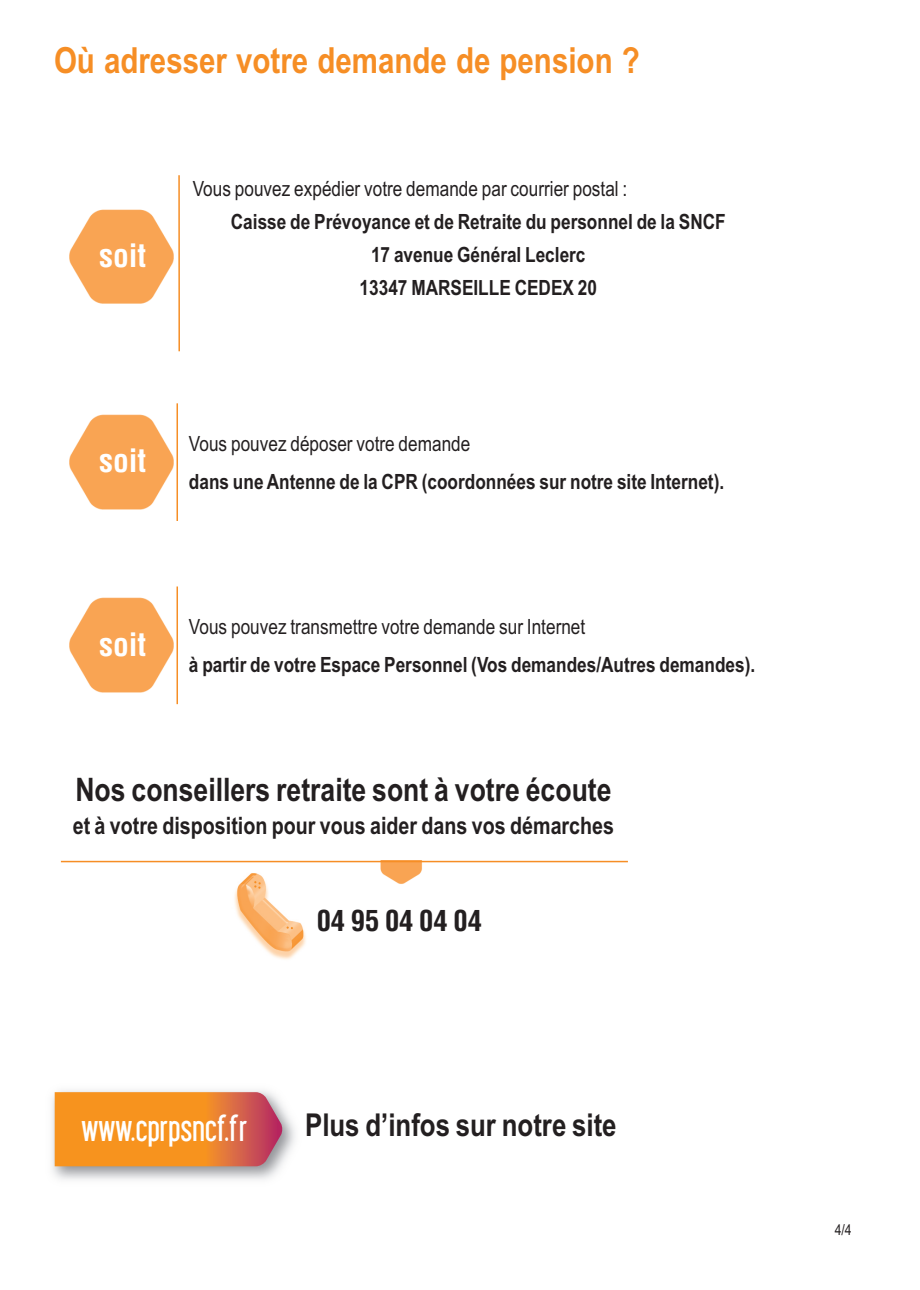
<style>
.page{position:relative;width:920px;height:1290px;background:#fff}
.page>*{position:absolute;margin:0;border:0;box-sizing:border-box;transform-origin:0 0}
.t1{font:700 36px "Arial Narrow";color:#f68e25}
.t2{font:35.55px "Libel Suit";letter-spacing:.025em;color:#fff}
.t3{font:700 32.4px "Arial Narrow";color:#231f20}
.t4{font:700 31.5px "Arial Narrow";color:#231f20}
.t5{font:700 condensed 31.5px "Helvetica";color:#fff}
.t6{font:700 condensed 28.5px "Helvetica";color:#231f20}
.t7{font:700 24px "Arial Narrow";color:#231f20}
.t8{font:700 21px/33px "Arial Narrow";color:#231f20;text-align:center}
.t9{font:21px "Arial Narrow";color:#231f20}
.t10{font:15px "Arial Narrow";color:#231f20}
</style>
<div class="page">
<img style="left:69px;top:209px;width:105px;height:95px">
<img style="left:51px;top:1090px;width:244px;height:90px">
<svg style="left:55px;top:1092px;width:228px;height:74px;background:#eb8630"></svg>
<img style="left:234px;top:873px;width:72px;height:87px">
<img style="left:356px;top:860px;width:115px;height:24px">
<hr style="left:61px;top:861px;width:567px;height:1px;background:#f68e25">
<hr style="left:178px;top:175px;width:2px;height:176px;background:#f68e25">
<img style="left:69px;top:414px;width:105px;height:96px">
<hr style="left:176px;top:403px;width:2px;height:118px;background:#f68e25">
<img style="left:69px;top:597px;width:109px;height:108px">
<hr style="left:176px;top:586px;width:2px;height:118px;background:#f68e25">
<h1 class="t1" style="left:54px;top:39px;width:587px">Où adresser votre demande de pension ?</h1>
<h3 class="t5" style="left:99px;top:243px;width:49px">soit</h3>
<p class="t9" style="left:193px;top:177px;width:436px">Vous pouvez expédier votre demande par courrier postal :</p>
<p class="t8" style="left:231px;top:205px;width:496px">Caisse de Prévoyance et de Retraite du personnel de la SNCF<br>17 avenue Général Leclerc<br>13347 MARSEILLE CEDEX 20</p>
<h3 class="t5" style="left:99px;top:449px;width:49px">soit</h3>
<p class="t9" style="left:189px;top:431px;width:283px">Vous pouvez déposer votre demande</p>
<p class="t8" style="left:189px;top:465px;width:537px">dans une Antenne de la CPR (coordonnées sur notre site Internet).</p>
<h3 class="t5" style="left:99px;top:632px;width:49px">soit</h3>
<p class="t9" style="left:189px;top:615px;width:398px">Vous pouvez transmettre votre demande sur Internet</p>
<p class="t8" style="left:189px;top:648px;width:568px">à partir de votre Espace Personnel (Vos demandes/Autres demandes).</p>
<h3 class="t3" style="left:75px;top:771px;width:538px">Nos conseillers retraite sont à votre écoute</h3>
<p class="t7" style="left:73px;top:811px;width:543px">et à votre disposition pour vous aider dans vos démarches</p>
<h3 class="t6" style="left:317px;top:909px;width:167px">04 95 04 04 04</h3>
<h2 class="t2" style="left:82px;top:1109px;width:167px">www.cprpsncf.fr</h2>
<h3 class="t4" style="left:305px;top:1107px;width:313px">Plus d’infos sur notre site</h3>
<p class="t10" style="left:835px;top:1221px;width:19px">4/4</p>
</div>
